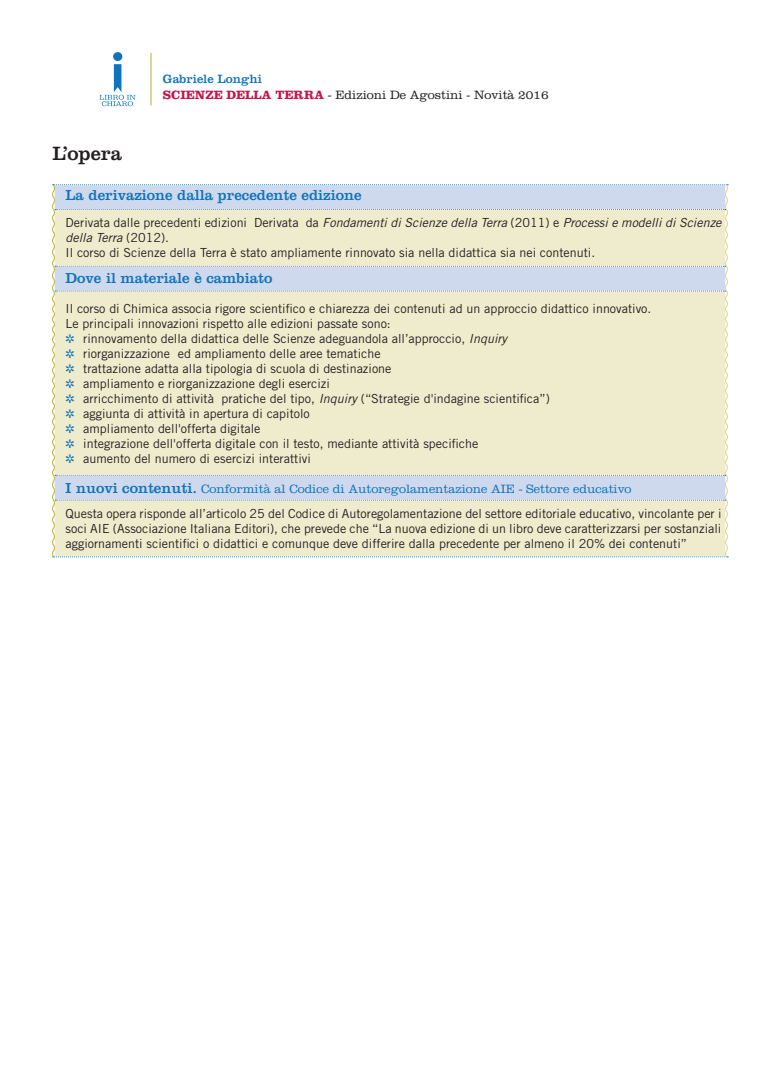
<style>
.page{position:relative;width:780px;height:1088px;background:#fff}
.page>*{position:absolute;margin:0;border:0;box-sizing:border-box;transform-origin:0 0}
.t1{font:20px "Clarendon LT Std";color:#231f20}
.t2{font:15px "Clarendon LT Std";color:#1074bc}
.Luigi_Normale{font:12.5px/15px "Trade Gothic LT Std";color:#231f20;text-align:justify}
.Luigi_Normale-2{font:italic 12.5px/15px "Trade Gothic LT Std";color:#231f20}
.t3{font:300 12.5px "Clarendon LT Std";color:#1074bc}
.t4{font:300 12.5px/16.5px "Clarendon LT Std";color:#231f20}
.s1{font-weight:400;color:#1074bc}
.s2{font-weight:700;color:#c5164a}
.s3{font-style:normal}
.s4{color:#1074bc}
.s5{font-style:italic}
.s6{font-weight:400;font-size:15px}
</style>
<div class="page">
<hr style="left:150px;top:53px;width:1px;height:52px;background:#bbb12a">
<div style="left:113px;top:52px;width:9px;height:9px;background:#1074bc;border-radius:50%"></div>
<svg style="left:99px;top:64px;width:36px;height:42px"></svg>
<svg style="left:52px;top:184px;width:676px;height:373px;background:#e6e7d3"></svg>
<p class="t4" style="left:163px;top:70px;width:387px"><span class="s1">Gabriele Longhi<br></span><span class="s2">SCIENZE DELLA TERRA</span> - Edizioni De Agostini - Novità 2016</p>
<p class="t1" style="left:52px;top:142px;width:71px">L’opera</p>
<p class="t2" style="left:66px;top:186px;width:297px">La derivazione dalla precedente edizione</p>
<p class="Luigi_Normale-2" style="left:66px;top:216px;width:657px"><span class="s3">Derivata dalle precedenti edizioni Derivata da</span> Fondamenti di Scienze della Terra <span class="s3">(2011) e</span> Processi e modelli di Scienze della Terra <span class="s3">(2012).</span></p>
<p class="Luigi_Normale" style="left:66px;top:245px;width:531px">Il corso di Scienze della Terra è stato ampliamente rinnovato sia nella didattica sia nei contenuti.</p>
<p class="t2" style="left:66px;top:269px;width:208px">Dove il materiale è cambiato</p>
<p class="Luigi_Normale" style="left:66px;top:301px;width:587px">Il corso di Chimica associa rigore scientifico e chiarezza dei contenuti ad un approccio didattico innovativo.</p>
<p class="Luigi_Normale" style="left:66px;top:316px;width:326px">Le principali innovazioni rispetto alle edizioni passate sono:</p>
<p class="Luigi_Normale" style="left:66px;top:331px;width:443px"><span class="s4">✲</span> rinnovamento della didattica delle Scienze adeguandola all’approccio, <span class="s5">Inquiry</span></p>
<p class="Luigi_Normale" style="left:66px;top:346px;width:316px"><span class="s4">✲</span> riorganizzazione ed ampliamento delle aree tematiche</p>
<p class="Luigi_Normale" style="left:66px;top:361px;width:327px"><span class="s4">✲</span> trattazione adatta alla tipologia di scuola di destinazione</p>
<p class="Luigi_Normale" style="left:66px;top:376px;width:266px"><span class="s4">✲</span> ampliamento e riorganizzazione degli esercizi</p>
<p class="Luigi_Normale" style="left:66px;top:391px;width:485px"><span class="s4">✲</span> arricchimento di attività pratiche del tipo, <span class="s5">Inquiry</span> (“Strategie d'indagine scientifica”)</p>
<p class="Luigi_Normale" style="left:66px;top:406px;width:246px"><span class="s4">✲</span> aggiunta di attività in apertura di capitolo</p>
<p class="Luigi_Normale" style="left:66px;top:421px;width:196px"><span class="s4">✲</span> ampliamento dell'offerta digitale</p>
<p class="Luigi_Normale" style="left:66px;top:436px;width:414px"><span class="s4">✲</span> integrazione dell'offerta digitale con il testo, mediante attività specifiche</p>
<p class="Luigi_Normale" style="left:66px;top:451px;width:247px"><span class="s4">✲</span> aumento del numero di esercizi interattivi</p>
<p class="t3" style="left:66px;top:481px;width:567px"><span class="s6">I nuovi contenuti.</span> Conformità al Codice di Autoregolamentazione AIE - Settore educativo</p>
<p class="Luigi_Normale" style="left:66px;top:506px;width:657px">Questa opera risponde all’articolo 25 del Codice di Autoregolamentazione del settore editoriale educativo, vincolante per i soci AIE (Associazione Italiana Editori), che prevede che “La nuova edizione di un libro deve caratterizzarsi per sostanziali aggiornamenti scientifici o didattici e comunque deve differire dalla precedente per almeno il 20% dei contenuti”</p>
</div>
